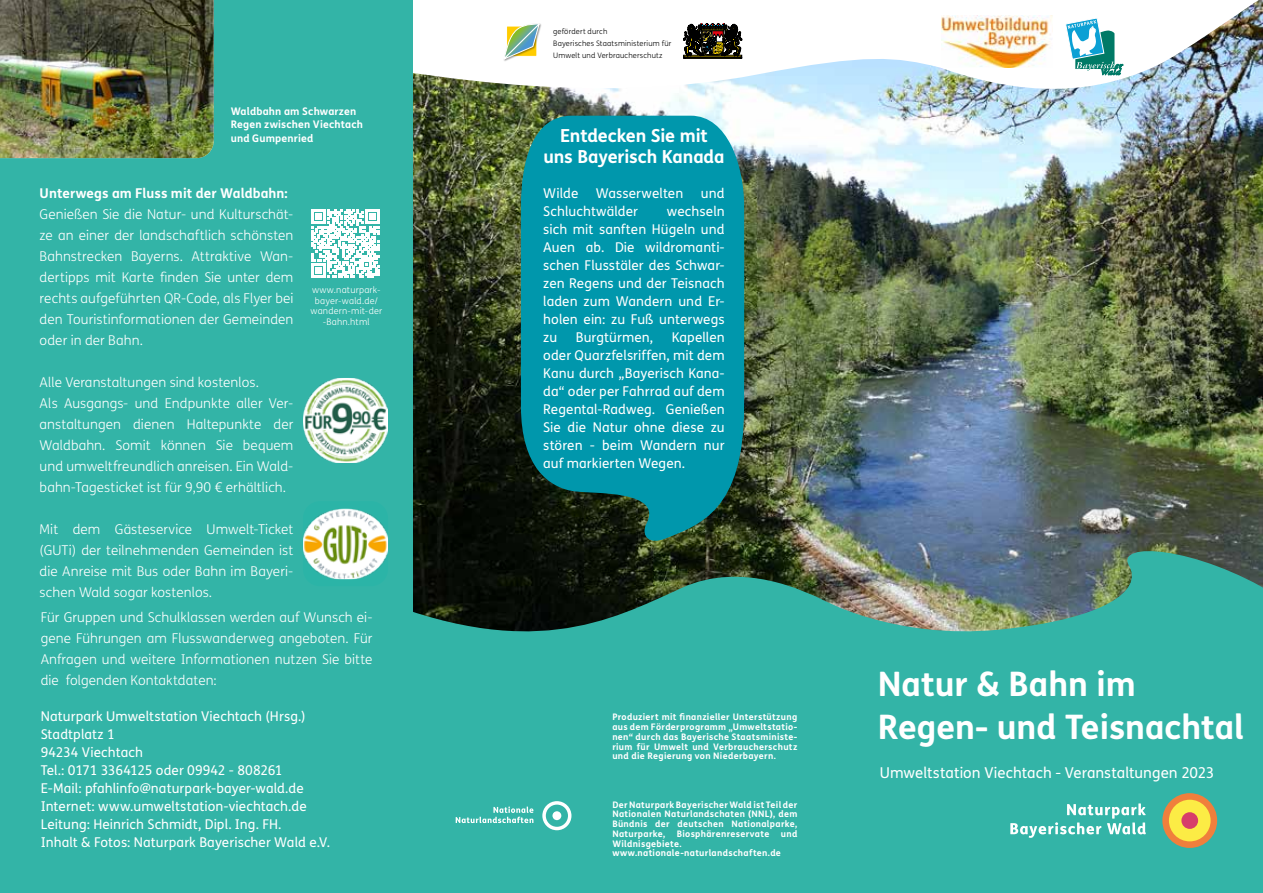
<style>
.page{position:relative;width:1263px;height:893px;background:#fff}
.page>*{position:absolute;margin:0;border:0;box-sizing:border-box;transform-origin:0 0}
.t1{font:700 33.75px/43.2px "FS Me";color:#fff}
.t2{font:700 18px/21.3px "FS Me";letter-spacing:-.01em;color:#fff;text-align:center}
.t3{font:15px "FS Me";color:#fff}
.t4{font:300 13.5px/21px "FS Me";letter-spacing:.005em;color:#fff;text-align:justify}
.t5{font:13.5px/18px "FS Me";letter-spacing:.005em;color:#fff;text-align:justify}
.t6{font:700 13.5px "FS Me";letter-spacing:.005em;color:#fff}
.t7{font:700 10.5px/13.5px "FS Me";letter-spacing:.015em;color:#fff}
.t8{font:700 9px/9.8px "FS Me";letter-spacing:.035em;color:#fff;text-align:justify}
.t9{font:300 9px/10.5px "FS Me";letter-spacing:.02em;color:#fff;text-align:center}
.t10{font:300 7.5px/12px "FS Me";letter-spacing:.02em;color:#000}
</style>
<div class="page">
<img style="left:412px;top:89px;width:851px;height:452px">
<svg style="left:412px;top:541px;width:851px;height:352px;fill:#33b4a7"></svg>
<svg style="left:412px;top:0;width:851px;height:89px"></svg>
<div style="left:0;top:0;width:412px;height:893px;background:#33b4a7"></div>
<svg style="left:1065px;top:17px;width:58px;height:58px"></svg>
<svg style="left:542px;top:801px;width:29px;height:29px"></svg>
<div style="left:552px;top:811px;width:9px;height:9px;background:#fff;border-radius:50%"></div>
<svg style="left:456px;top:806px;width:77px;height:17px"></svg>
<svg style="left:521px;top:116px;width:223px;height:429px;fill:#0097ac"></svg>
<img style="left:942px;top:15px;width:110px;height:53px">
<img style="left:303px;top:378px;width:85px;height:85px">
<svg style="left:311px;top:209px;width:69px;height:69px"></svg>
<div style="left:303px;top:501px;width:85px;height:85px;background:#2bb4a7;border-radius:17px"></div>
<img style="left:303px;top:508px;width:85px;height:71px">
<img style="left:0;top:0;width:214px;height:158px">
<div style="left:503px;top:23px;width:39px;height:38px;background:#fff"></div>
<svg style="left:503px;top:22px;width:38px;height:39px"></svg>
<svg style="left:683px;top:23px;width:59px;height:36px"></svg>
<svg style="left:1162px;top:793px;width:55px;height:55px"></svg>
<div style="left:1169px;top:800px;width:41px;height:41px;background:#fcec45;border-radius:50%"></div>
<div style="left:1181px;top:812px;width:17px;height:17px;background:#d73e6a;border-radius:50%"></div>
<svg style="left:1010px;top:803px;width:136px;height:35px"></svg>
<p class="t7" style="left:231px;top:104px;width:134px">Waldbahn am Schwarzen<br>Regen zwischen Viechtach und Gumpenried</p>
<p class="t6" style="left:40px;top:183px;width:250px">Unterwegs am Fluss mit der Waldbahn:</p>
<p class="t4" style="left:40px;top:203px;width:255px">Genießen Sie die Natur- und Kulturschät&shy;ze an einer der landschaftlich schönsten Bahnstrecken Bayerns. Attraktive Wan&shy;dertipps mit Karte finden Sie unter dem rechts aufgeführten QR-Code, als Flyer bei den Touristinformationen der Gemeinden oder in der Bahn.</p>
<p class="t4" style="left:40px;top:371px;width:255px;text-align:left">Alle Veranstaltungen sind kostenlos.<br>Als Ausgangs- und Endpunkte aller Ver&shy;anstaltungen dienen Haltepunkte der Waldbahn. Somit können Sie bequem und umweltfreundlich anreisen. Ein Wald&shy;bahn-Tagesticket ist für 9,90 € erhältlich.</p>
<p class="t4" style="left:40px;top:518px;width:255px">Mit dem Gästeservice Umwelt-Ticket (GUTi) der teilnehmenden Gemeinden ist die Anreise mit Bus oder Bahn im Bayeri&shy;schen Wald sogar kostenlos.</p>
<p class="t9" style="left:310px;top:285px;width:73px">www.naturpark&shy;bayer-wald.de/ wandern-mit-der -Bahn.html</p>
<p class="t4" style="left:41px;top:607px;width:333px">Für Gruppen und Schulklassen werden auf Wunsch ei&shy;gene Führungen am Flusswanderweg angeboten. Für Anfragen und weitere Informationen nutzen Sie bitte die folgenden Kontaktdaten:</p>
<p class="t5" style="left:41px;top:707px;width:291px;text-align:left">Naturpark Umweltstation Viechtach (Hrsg.)<br>Stadtplatz 1<br>94234 Viechtach<br>Tel.: 0171 3364125 oder 09942 - 808261<br>E-Mail: pfahlinfo@naturpark-bayer-wald.de Internet: www.umweltstation-viechtach.de Leitung: Heinrich Schmidt, Dipl. Ing. FH.<br>Inhalt &amp; Fotos: Naturpark Bayerischer Wald e.V.</p>
<p class="t10" style="left:553px;top:25px;width:120px">gefördert durch<br>Bayerisches Staatsministerium für<br>Umwelt und Verbraucherschutz</p>
<h2 class="t2" style="left:543px;top:124px;width:183px">Entdecken Sie mit uns Bayerisch Kanada</h2>
<p class="t5" style="left:543px;top:184px;width:37px">Wilde</p>
<p class="t5" style="left:596px;top:184px;width:89px">Wasserwelten</p>
<p class="t5" style="left:701px;top:184px;width:25px">und</p>
<p class="t5" style="left:543px;top:202px;width:96px">Schluchtwälder</p>
<p class="t5" style="left:543px;top:202px;width:183px;text-indent:124px">wechseln sich mit sanften Hügeln und Auen ab. Die wildromanti&shy;schen Flusstäler des Schwar&shy;zen Regens und der Teisnach laden zum Wandern und Er&shy;holen ein: zu Fuß unterwegs zu</p>
<p class="t5" style="left:543px;top:328px;width:183px;text-indent:128px">Kapellen oder Quarzfelsriffen, mit dem Kanu durch „Bayerisch Kana&shy;da“ oder per Fahrrad auf dem Regental-Radweg. Genießen Sie die Natur ohne diese zu stören - beim Wandern nur auf markierten Wegen.</p>
<p class="t5" style="left:576px;top:328px;width:79px">Burgtürmen,</p>
<p class="t8" style="left:612px;top:712px;width:186px">Produziert mit finanzieller Unterstützung aus dem Förderprogramm „Umweltstatio&shy;nen“ durch das Bayerische Staatsministe&shy;rium für Umwelt und Verbraucherschutz und die Regierung von Niederbayern.</p>
<p class="t8" style="left:612px;top:799px;width:186px">Der Naturpark Bayerischer Wald ist Teil der Nationalen Naturlandschaten (NNL), dem Bündnis der deutschen Nationalparke, Naturparke,</p>
<p class="t8" style="left:677px;top:828px;width:94px">Biosphärenreservate</p>
<p class="t8" style="left:781px;top:828px;width:18px">und</p>
<p class="t8" style="left:612px;top:838px;width:170px">Wildnisgebiete. www.nationale-naturlandschaften.de</p>
<h1 class="t1" style="left:878px;top:661px;width:368px">Natur &amp; Bahn im<br>Regen- und Teisnachtal</h1>
<p class="t3" style="left:880px;top:763px;width:336px">Umweltstation Viechtach - Veranstaltungen 2023</p>
</div>
